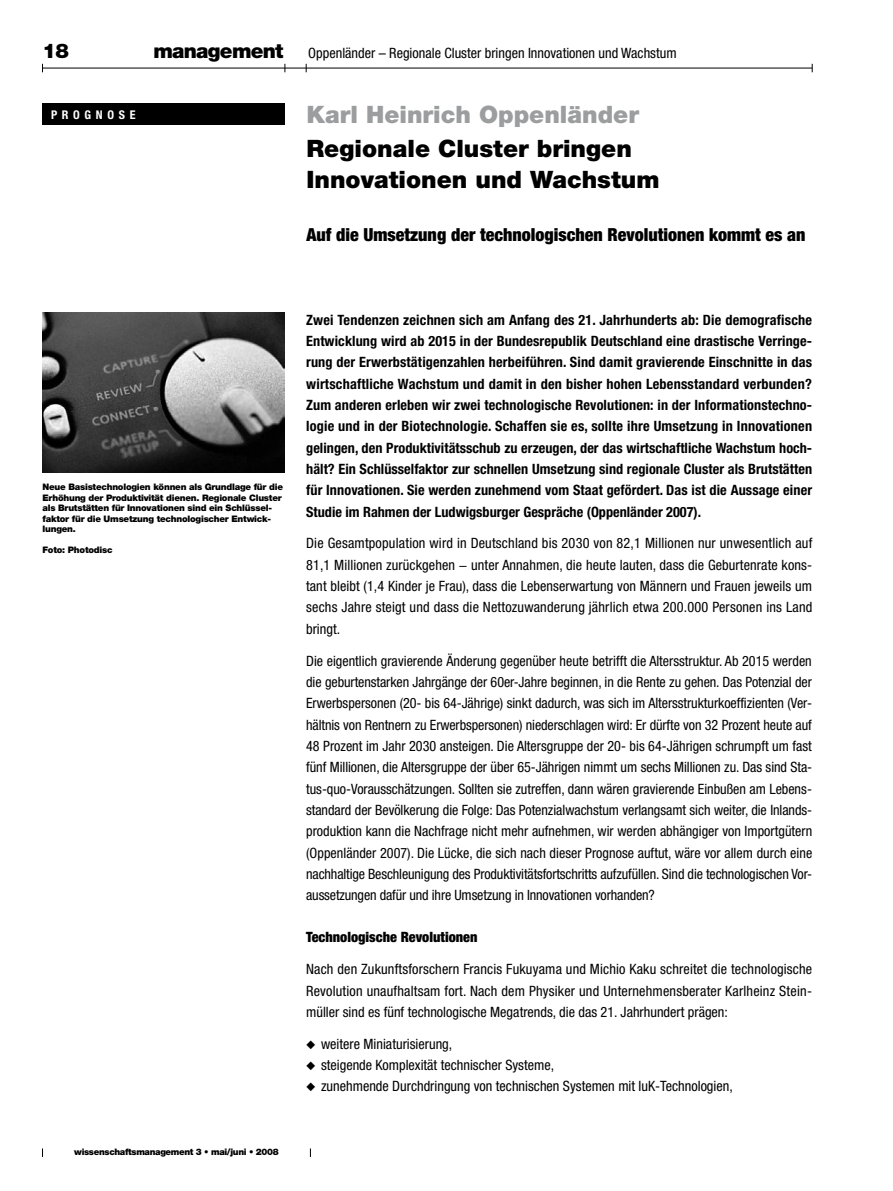
<style>
.page{position:relative;width:893px;height:1191px;background:#fff}
.page>*{position:absolute;margin:0;border:0;box-sizing:border-box;transform-origin:0 0}
.t1{font:900 24px/31.5px "Helvetica Neue";color:#000}
.t2{font:900 24px "Helvetica Neue";color:#9b9d9e}
.t3{font:900 20.25px "Helvetica Neue";color:#000}
.t4{font:900 condensed 18px "Helvetica Neue";color:#000}
.t5{font:condensed 14.25px/21.3px "Helvetica Neue";color:#000;text-align:justify}
.t6{font:700 condensed 14.25px/21.3px "Helvetica Neue";letter-spacing:.005em;color:#000;text-align:justify}
.t7{font:900 condensed 14.25px "Helvetica Neue";color:#000}
.t8{font:700 condensed 12px "Helvetica Neue";letter-spacing:.39em;color:#fff}
.t9{font:900 9px/10.5px "Helvetica Neue";letter-spacing:-.025em;color:#000}
.s1{font-weight:900;font-stretch:normal;font-size:20.25px}
</style>
<div class="page">
<hr style="left:43px;top:68px;width:769px;height:1px;background:#000">
<div style="left:43px;top:104px;width:242px;height:21px;background:#000"></div>
<img style="left:43px;top:312px;width:242px;height:160px">
<h2 class="t3" style="left:43px;top:39px;width:28px">18</h2>
<p class="t5" style="left:153px;top:42px;width:525px"><span class="s1">management</span> Oppenländer – Regionale Cluster bringen Innovationen und Wachstum</p>
<p class="t8" style="left:51px;top:108px;width:86px">prognose</p>
<h1 class="t2" style="left:307px;top:100px;width:334px">Karl Heinrich Oppenländer</h1>
<h1 class="t1" style="left:307px;top:132px;width:354px">Regionale Cluster bringen<br>Innovationen und Wachstum</h1>
<p class="t4" style="left:307px;top:223px;width:501px">Auf die Umsetzung der technologischen Revolutionen kommt es an</p>
<p class="t9" style="left:43px;top:482px;width:242px">Neue Basistechnologien können als Grundlage für die Erhöhung der Produktivität dienen. Regionale Cluster als Brutstätten für Innovationen sind ein Schlüssel&shy;faktor für die Umsetzung technologischer Entwick&shy;lungen.</p>
<p class="t9" style="left:43px;top:545px;width:72px">Foto: Photodisc</p>
<p class="t9" style="left:74px;top:1146px;width:206px">wissenschaftsmanagement 3 • mai/juni • 2008</p>
<p class="t6" style="left:306px;top:309px;width:508px">Zwei Tendenzen zeichnen sich am Anfang des 21. Jahrhunderts ab: Die demografische Entwicklung wird ab 2015 in der Bundesrepublik Deutschland eine drastische Verringe&shy;rung der Erwerbstätigenzahlen herbeiführen. Sind damit gravierende Einschnitte in das wirtschaftliche Wachstum und damit in den bisher hohen Lebensstandard verbunden?<br>Zum anderen erleben wir zwei technologische Revolutionen: in der Informationstechno&shy;logie und in der Biotechnologie. Schaffen sie es, sollte ihre Umsetzung in Innovationen gelingen, den Produktivitätsschub zu erzeugen, der das wirtschaftliche Wachstum hoch&shy;hält? Ein Schlüsselfaktor zur schnellen Umsetzung sind regionale Cluster als Brutstätten für Innovationen. Sie werden zunehmend vom Staat gefördert. Das ist die Aussage einer Studie im Rahmen der Ludwigsburger Gespräche (Oppenländer 2007).</p>
<p class="t5" style="left:306px;top:532px;width:508px">Die Gesamtpopulation wird in Deutschland bis 2030 von 82,1 Millionen nur unwesentlich auf 81,1 Millionen zurückgehen − unter Annahmen, die heute lauten, dass die Geburtenrate kons&shy;tant bleibt (1,4 Kinder je Frau), dass die Lebenserwartung von Männern und Frauen jeweils um sechs Jahre steigt und dass die Nettozuwanderung jährlich etwa 200.000 Personen ins Land bringt.</p>
<p class="t5" style="left:306px;top:650px;width:508px">Die eigentlich gravierende Änderung gegenüber heute betrifft die Altersstruktur. Ab 2015 werden die geburtenstarken Jahrgänge der 60er-Jahre beginnen, in die Rente zu gehen. Das Potenzial der Erwerbspersonen (20- bis 64-Jährige) sinkt dadurch, was sich im Altersstrukturkoeffizienten (Ver&shy;hältnis von Rentnern zu Erwerbspersonen) niederschlagen wird: Er dürfte von 32 Prozent heute auf 48 Prozent im Jahr 2030 ansteigen. Die Altersgruppe der 20- bis 64-Jährigen schrumpft um fast fünf Millionen, die Altersgruppe der über 65-Jährigen nimmt um sechs Millionen zu. Das sind Sta&shy;tus-quo-Vorausschätzungen. Sollten sie zutreffen, dann wären gravierende Einbußen am Lebens&shy;standard der Bevölkerung die Folge: Das Potenzialwachstum verlangsamt sich weiter, die Inlands&shy;produktion kann die Nachfrage nicht mehr aufnehmen, wir werden abhängiger von Importgütern (Oppenländer 2007). Die Lücke, die sich nach dieser Prognose auftut, wäre vor allem durch eine nachhaltige Beschleunigung des Produktivitätsfortschritts aufzufüllen. Sind die technologischen Vor&shy;aussetzungen dafür und ihre Umsetzung in Innovationen vorhanden?</p>
<p class="t7" style="left:306px;top:928px;width:173px">Technologische Revolutionen</p>
<p class="t5" style="left:306px;top:958px;width:508px">Nach den Zukunftsforschern Francis Fukuyama und Michio Kaku schreitet die technologische Revolution unaufhaltsam fort. Nach dem Physiker und Unternehmensberater Karlheinz Stein&shy;müller sind es fünf technologische Megatrends, die das 21. Jahrhundert prägen:</p>
<p class="t5" style="left:306px;top:1033px;width:148px">◆ weitere Miniaturisierung,</p>
<p class="t5" style="left:306px;top:1054px;width:249px">◆ steigende Komplexität technischer Systeme,</p>
<p class="t5" style="left:306px;top:1075px;width:428px">◆ zunehmende Durchdringung von technischen Systemen mit IuK-Technologien,</p>
</div>
